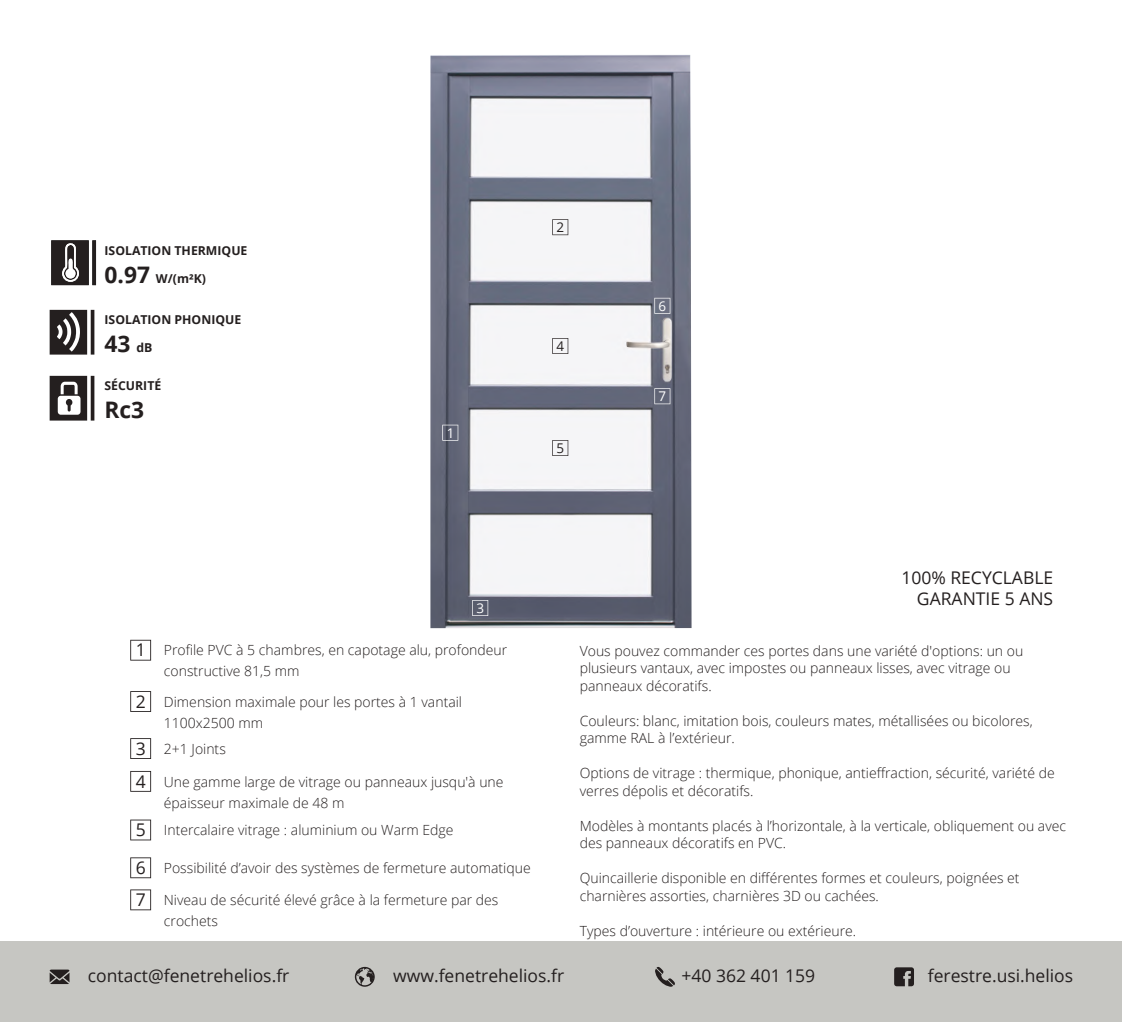
<style>
.page{position:relative;width:1122px;height:1022px;background:#fff}
.page>*{position:absolute;margin:0;border:0;box-sizing:border-box;transform-origin:0 0}
.t1{font:700 22.75px "Open Sans";color:#241f1f}
.t2{font:17.5px/21px "Open Sans";color:#241f1f}
.t3{font:300 14px/17.5px "Open Sans";color:#241f1f}
.t4{font:13.47px "Open Sans";color:#fff}
.t5{font:13.47px "Open Sans";color:#241f1f}
.t6{font:700 12.25px "Open Sans";color:#241f1f}
.s1{font-size:22.75px}
.s2{font-size:12.25px}
</style>
<div class="page">
<svg style="left:50px;top:310px;width:44px;height:45px"></svg>
<svg style="left:51px;top:240px;width:45px;height:45px"></svg>
<svg style="left:50px;top:376px;width:44px;height:45px"></svg>
<svg style="left:130px;top:640px;width:21px;height:21px"></svg>
<svg style="left:130px;top:691px;width:21px;height:21px"></svg>
<svg style="left:130px;top:738px;width:21px;height:21px"></svg>
<svg style="left:130px;top:771px;width:21px;height:21px"></svg>
<svg style="left:130px;top:820px;width:21px;height:20px"></svg>
<svg style="left:130px;top:857px;width:21px;height:21px"></svg>
<svg style="left:130px;top:889px;width:21px;height:21px"></svg>
<img style="left:430px;top:55px;width:261px;height:573px">
<svg style="left:552px;top:219px;width:16px;height:16px"></svg>
<svg style="left:472px;top:600px;width:16px;height:16px"></svg>
<svg style="left:552px;top:338px;width:16px;height:16px"></svg>
<svg style="left:552px;top:440px;width:16px;height:16px"></svg>
<svg style="left:654px;top:298px;width:16px;height:16px"></svg>
<svg style="left:654px;top:388px;width:16px;height:16px"></svg>
<svg style="left:442px;top:425px;width:16px;height:16px"></svg>
<div style="left:0;top:941px;width:1121px;height:81px;background:#c6c6c2"></div>
<svg style="left:655px;top:967px;width:20px;height:20px"></svg>
<svg style="left:50px;top:969px;width:19px;height:15px"></svg>
<svg style="left:894px;top:967px;width:19px;height:19px"></svg>
<svg style="left:355px;top:967px;width:19px;height:20px"></svg>
<p class="t6" style="left:104px;top:242px;width:144px">ISOLATION THERMIQUE</p>
<p class="t6" style="left:104px;top:270px;width:103px"><span class="s1">0.97</span> W/(m²K)</p>
<p class="t6" style="left:104px;top:311px;width:138px">ISOLATION PHONIQUE</p>
<h1 class="t1" style="left:104px;top:328px;width:49px">43 <span class="s2">dB</span></h1>
<p class="t6" style="left:104px;top:377px;width:58px">SÉCURITÉ</p>
<h1 class="t1" style="left:104px;top:394px;width:41px">Rc3</h1>
<p class="t4" style="left:446px;top:423px;width:9px">1</p>
<p class="t5" style="left:556px;top:218px;width:9px">2</p>
<p class="t5" style="left:556px;top:337px;width:9px">4</p>
<p class="t5" style="left:556px;top:439px;width:9px">5</p>
<p class="t4" style="left:658px;top:297px;width:9px">6</p>
<p class="t4" style="left:658px;top:387px;width:9px">7</p>
<p class="t2" style="left:136px;top:639px;width:12px">1</p>
<p class="t2" style="left:136px;top:690px;width:12px">2</p>
<p class="t2" style="left:136px;top:732px;width:12px;line-height:32.7px">3<br>4</p>
<p class="t2" style="left:136px;top:811px;width:12px;line-height:37.8px">5<br>6</p>
<p class="t2" style="left:136px;top:889px;width:12px">7</p>
<p class="t4" style="left:476px;top:599px;width:9px">3</p>
<p class="t3" style="left:164px;top:639px;width:345px;line-height:21px">Profile PVC à 5 chambres, en capotage alu, profondeur constructive 81,5 mm</p>
<p class="t3" style="left:164px;top:691px;width:299px;line-height:21px">Dimension maximale pour les portes à 1 vantail<br>1100x2500 mm</p>
<p class="t3" style="left:164px;top:739px;width:63px">2+1 Joints</p>
<p class="t3" style="left:164px;top:770px;width:341px;line-height:21px">Une gamme large de vitrage ou panneaux jusqu'à une épaisseur maximale de 48 m</p>
<p class="t3" style="left:164px;top:821px;width:291px">Intercalaire vitrage : aluminium ou Warm Edge</p>
<p class="t3" style="left:164px;top:859px;width:368px">Possibilité d’avoir des systèmes de fermeture automatique</p>
<p class="t3" style="left:164px;top:889px;width:336px;line-height:21px">Niveau de sécurité élevé grâce à la fermeture par des crochets</p>
<p class="t2" style="left:901px;top:567px;width:153px;text-align:right">100% RECYCLABLE<br>GARANTIE 5 ANS</p>
<p class="t3" style="left:579px;top:641px;width:445px">Vous pouvez commander ces portes dans une variété d'options: un ou plusieurs vantaux, avec impostes ou panneaux lisses, avec vitrage ou panneaux décoratifs.</p>
<p class="t3" style="left:579px;top:711px;width:454px">Couleurs: blanc, imitation bois, couleurs mates, métallisées ou bicolores, gamme RAL à l’extérieur.</p>
<p class="t3" style="left:579px;top:764px;width:476px">Options de vitrage : thermique, phonique, antieffraction, sécurité, variété de verres dépolis et décoratifs.</p>
<p class="t3" style="left:579px;top:816px;width:488px">Modèles à montants placés à l’horizontale, à la verticale, obliquement ou avec des panneaux décoratifs en PVC.</p>
<p class="t3" style="left:579px;top:869px;width:441px">Quincaillerie disponible en différentes formes et couleurs, poignées et charnières assorties, charnières 3D ou cachées.</p>
<p class="t3" style="left:579px;top:921px;width:278px">Types d’ouverture : intérieure ou extérieure.</p>
<p class="t2" style="left:88px;top:965px;width:203px">contact@fenetrehelios.fr</p>
<p class="t2" style="left:393px;top:965px;width:173px">www.fenetrehelios.fr</p>
<p class="t2" style="left:681px;top:965px;width:135px">+40 362 401 159</p>
<p class="t2" style="left:927px;top:965px;width:147px">ferestre.usi.helios</p>
</div>
